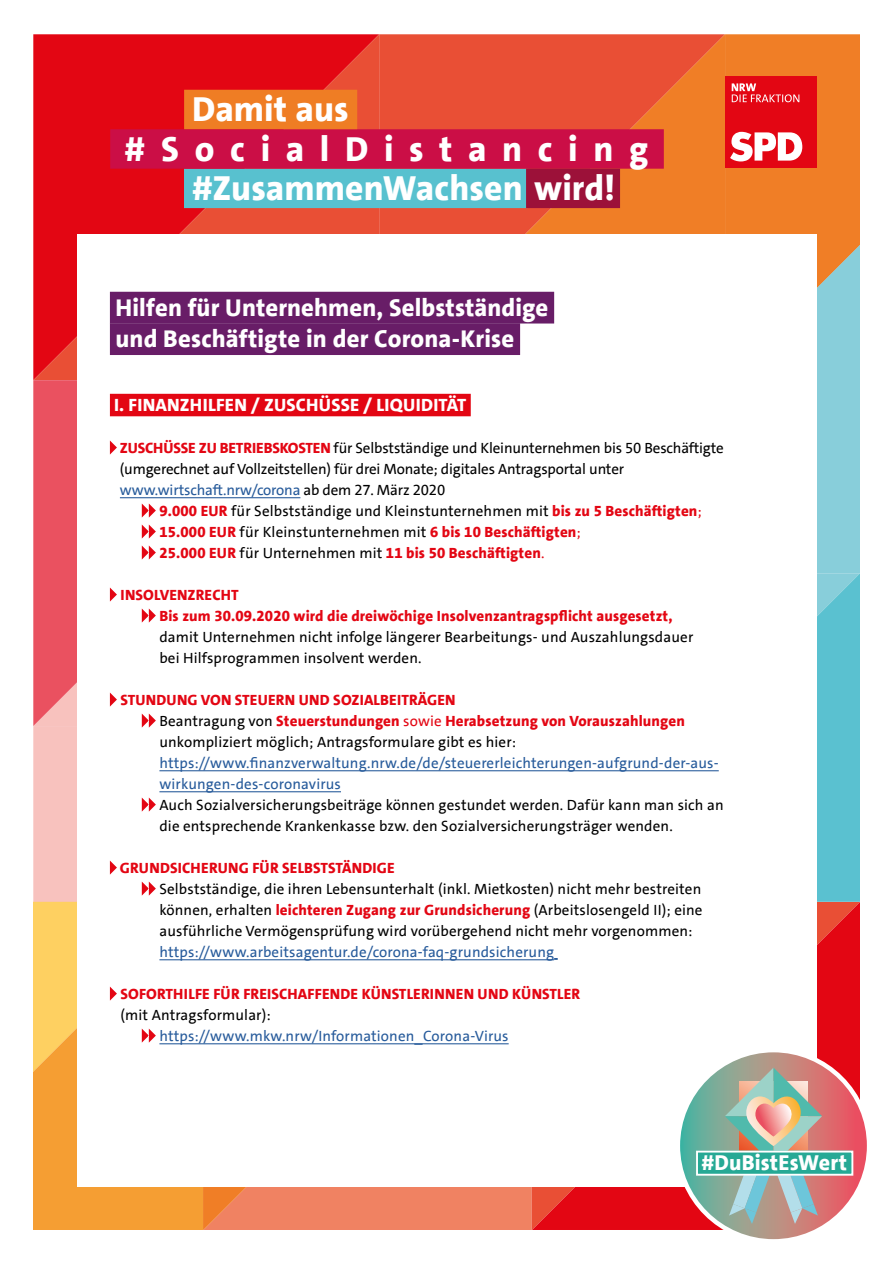
<style>
.page{position:relative;width:893px;height:1263px;background:#fff}
.page>*{position:absolute;margin:0;border:0;box-sizing:border-box;transform-origin:0 0}
.t1{font:800 35.25px "SPD The Sans";letter-spacing:.005em;color:#fff}
.t2{font:800 35.25px "SPD The Sans";letter-spacing:.44em;color:#fff}
.t3{font:800 24.6px/31.5px "SPD The Sans";letter-spacing:.005em;color:#fff}
.t4{font:800 21.9px "SPD The Sans";letter-spacing:.01em;color:#fff}
.t5{font:800 18px "SPD The Sans";letter-spacing:.01em;color:#fff}
.t6{font:800 15px/21px "SPD The Sans";letter-spacing:.01em;color:#e30613}
.t7{font:15px/21px "SPD The Sans";letter-spacing:.01em;color:#000}
.t8{font:15px/21px "SPD The Sans";letter-spacing:.01em;color:#275b9b}
.t9{font:15px/21px "SPD The Sans";letter-spacing:-.01em;color:#000}
.s1{font-weight:800;color:#e30613}
.s2{color:#275b9b}
.s3{font-weight:400;color:#000}
.s4{font-weight:400}
</style>
<div class="page">
<div style="left:725px;top:34px;width:134px;height:211px;background:#f07e26"></div>
<svg style="left:34px;top:34px;width:345px;height:346px;fill:#e30613"></svg>
<div style="left:34px;top:380px;width:43px;height:346px;background:#ea5160"></div>
<svg style="left:379px;top:34px;width:346px;height:200px;fill:#e94f35"></svg>
<div style="left:34px;top:726px;width:43px;height:176px;background:#f8c2be"></div>
<div style="left:34px;top:1105px;width:169px;height:124px;background:#f59e33"></div>
<svg style="left:532px;top:902px;width:327px;height:327px;fill:#e30613"></svg>
<svg style="left:817px;top:573px;width:42px;height:329px;fill:#5ac1d0"></svg>
<svg style="left:203px;top:1187px;width:329px;height:42px;fill:#f08262"></svg>
<svg style="left:817px;top:245px;width:42px;height:328px;fill:#88ceda"></svg>
<div style="left:77px;top:234px;width:739px;height:952px;background:#fff"></div>
<div style="left:110px;top:394px;width:361px;height:22px;background:#e30613"></div>
<hr style="left:120px;top:497px;width:180px;height:1px;background:#275b9b">
<hr style="left:159px;top:770px;width:560px;height:1px;background:#275b9b">
<hr style="left:159px;top:791px;width:182px;height:1px;background:#275b9b">
<hr style="left:159px;top:959px;width:395px;height:1px;background:#275b9b">
<hr style="left:159px;top:1043px;width:350px;height:1px;background:#275b9b">
<svg style="left:110px;top:440px;width:7px;height:14px"></svg>
<svg style="left:142px;top:503px;width:14px;height:15px"></svg>
<svg style="left:142px;top:524px;width:14px;height:15px"></svg>
<svg style="left:142px;top:545px;width:14px;height:15px"></svg>
<svg style="left:110px;top:587px;width:7px;height:15px"></svg>
<svg style="left:142px;top:608px;width:14px;height:15px"></svg>
<svg style="left:110px;top:692px;width:7px;height:15px"></svg>
<svg style="left:142px;top:713px;width:14px;height:15px"></svg>
<svg style="left:142px;top:797px;width:14px;height:15px"></svg>
<svg style="left:110px;top:860px;width:7px;height:15px"></svg>
<svg style="left:142px;top:881px;width:14px;height:15px"></svg>
<svg style="left:33px;top:902px;width:170px;height:203px"></svg>
<div style="left:110px;top:292px;width:444px;height:31px;background:#681d67"></div>
<div style="left:110px;top:323px;width:410px;height:32px;background:#681d67"></div>
<div style="left:184px;top:169px;width:344px;height:39px;background:#58c1cf"></div>
<div style="left:110px;top:129px;width:554px;height:40px;background:#cb0e46"></div>
<div style="left:184px;top:90px;width:173px;height:39px;background:#ef7d24"></div>
<div style="left:526px;top:169px;width:94px;height:39px;background:#9c1139"></div>
<div style="left:821px;top:1187px;width:41px;height:52px;background:#fff"></div>
<svg style="left:678px;top:1050px;width:191px;height:191px"></svg>
<div style="left:676px;top:1048px;width:195px;height:195px;border:4px solid #fff;border-radius:50%"></div>
<svg style="left:725px;top:1067px;width:97px;height:157px"></svg>
<div style="left:696px;top:1151px;width:156px;height:24px;background:#26a995"></div>
<div style="left:696px;top:1151px;width:157px;height:25px;border:2px solid #fff"></div>
<div style="left:725px;top:77px;width:91px;height:91px;background:#e30613"></div>
<svg style="left:730px;top:132px;width:72px;height:29px"></svg>
<svg style="left:732px;top:83px;width:67px;height:19px"></svg>
<h1 class="t1" style="left:192px;top:87px;width:158px">Damit aus</h1>
<h1 class="t2" style="left:125px;top:126px;width:525px">#SocialDistancing</h1>
<h1 class="t1" style="left:192px;top:166px;width:425px">#ZusammenWachsen wird!</h1>
<h2 class="t3" style="left:116px;top:292px;width:434px">Hilfen für Unternehmen, Selbstständige und Beschäftigte in der Corona-Krise</h2>
<p class="t5" style="left:114px;top:393px;width:354px">I. FINANZHILFEN / ZUSCHÜSSE / LIQUIDITÄT</p>
<p class="t9" style="left:120px;top:438px;width:605px"><span class="s1">ZUSCHÜSSE ZU BETRIEBSKOSTEN</span> für Selbstständige und Kleinunternehmen bis 50 Beschäftigte (umgerechnet auf Vollzeitstellen) für drei Monate; digitales Antragsportal unter <span class="s2">www.wirtschaft.nrw/corona</span> ab dem 27. März 2020</p>
<p class="t6" style="left:159px;top:501px;width:544px">9.000 EUR <span class="s3">für Selbstständige und Kleinstunternehmen mit</span> bis zu 5 Beschäftigten<span class="s4">;<br></span>15.000 EUR <span class="s3">für Kleinstunternehmen mit</span> 6 bis 10 Beschäftigten<span class="s4">;<br></span>25.000 EUR <span class="s3">für Unternehmen mit</span> 11 bis 50 Beschäftigten<span class="s4">.</span></p>
<p class="t6" style="left:159px;top:585px;width:515px;text-indent:-39px">INSOLVENZRECHT<br>Bis zum 30.09.2020 wird die dreiwöchige Insolvenzantragspflicht ausgesetzt,</p>
<p class="t7" style="left:159px;top:627px;width:535px">damit Unternehmen nicht infolge längerer Bearbeitungs- und Auszahlungsdauer bei Hilfsprogrammen insolvent werden.</p>
<p class="t6" style="left:159px;top:690px;width:527px;text-indent:-39px">STUNDUNG VON STEUERN UND SOZIALBEITRÄGEN<br><span class="s3">Beantragung von</span> Steuerstundungen <span class="s4">sowie</span> Herabsetzung von Vorauszahlungen <span class="s3">unkompliziert möglich; Antragsformulare gibt es hier:</span></p>
<p class="t8" style="left:159px;top:753px;width:561px">https://www.finanzverwaltung.nrw.de/de/steuererleichterungen-aufgrund-der-aus&shy;wirkungen-des-coronavirus</p>
<p class="t7" style="left:159px;top:795px;width:566px">Auch Sozialversicherungsbeiträge können gestundet werden. Dafür kann man sich an die entsprechende Krankenkasse bzw. den Sozialversicherungsträger wenden.</p>
<p class="t6" style="left:120px;top:858px;width:276px">GRUNDSICHERUNG FÜR SELBSTSTÄNDIGE</p>
<p class="t7" style="left:159px;top:879px;width:545px;text-align:justify">Selbstständige, die ihren Lebensunterhalt (inkl. Mietkosten) nicht mehr bestreiten können, erhalten <span class="s1">leichteren Zugang zur Grundsicherung</span> (Arbeitslosengeld II); eine ausführliche Vermögensprüfung wird vorübergehend nicht mehr vorgenommen:</p>
<p class="t8" style="left:159px;top:942px;width:396px">https://www.arbeitsagentur.de/corona-faq-grundsicherung</p>
<p class="t6" style="left:121px;top:984px;width:461px">SOFORTHILFE FÜR FREISCHAFFENDE KÜNSTLERINNEN UND KÜNSTLER</p>
<p class="t7" style="left:121px;top:1005px;width:152px">(mit Antragsformular):</p>
<p class="t8" style="left:159px;top:1026px;width:351px">https://www.mkw.nrw/Informationen_Corona-Virus</p>
<h3 class="t4" style="left:701px;top:1149px;width:147px">#DuBistEsWert</h3>
</div>
